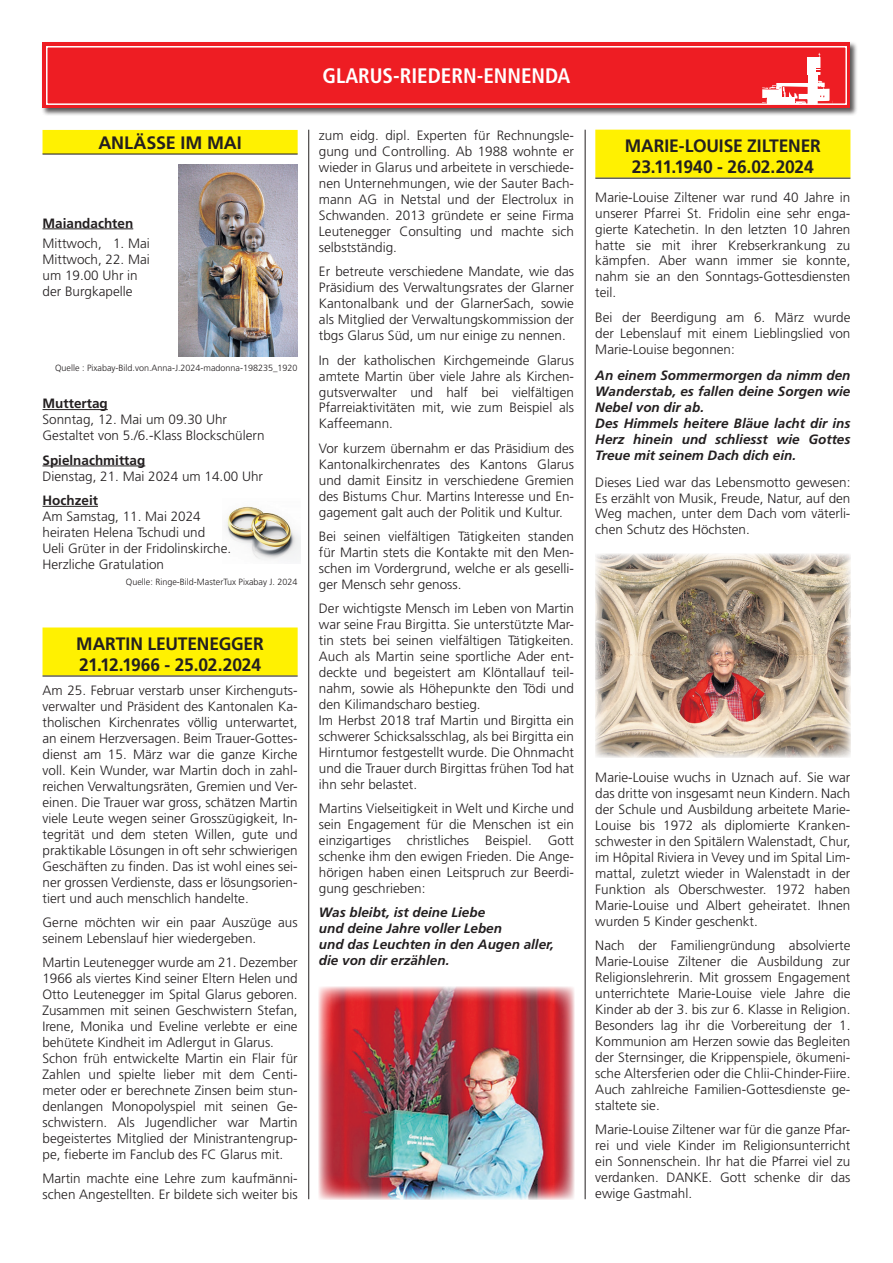
<style>
.page{position:relative;width:893px;height:1263px;background:#fff}
.page>*{position:absolute;margin:0;border:0;box-sizing:border-box;transform-origin:0 0}
.t1{font:700 condensed 21px "Frutiger LT Pro";color:#fff}
.t2{font:700 18px/21.3px "Frutiger LT Pro";letter-spacing:-.01em;color:#231f20}
.t3{font:300 13.5px/15.9px "Frutiger LT Pro";color:#231f20;text-align:justify}
.t4{font:italic 700 13.5px/15.9px "Frutiger LT Pro";color:#231f20}
.t5{font:700 13.5px "Frutiger LT Pro";color:#231f20}
.t6{font:300 9px "Frutiger LT Pro";color:#231f20}
</style>
<div class="page">
<div style="left:41px;top:41px;width:817px;height:75px;background:#231f20;opacity:.75"></div>
<div style="left:43px;top:43px;width:807px;height:65px;background:#ee1d23"></div>
<svg style="left:762px;top:52px;width:71px;height:50px"></svg>
<div style="left:46px;top:46px;width:801px;height:59px;border:2px solid #fff"></div>
<img style="left:225px;top:506px;width:75px;height:55px">
<div style="left:43px;top:130px;width:255px;height:24px;background:#fff101"></div>
<hr style="left:43px;top:153px;width:255px;height:2px;background:#231f20">
<hr style="left:43px;top:228px;width:90px;height:1px;background:#231f20">
<hr style="left:43px;top:409px;width:65px;height:1px;background:#231f20">
<hr style="left:43px;top:466px;width:102px;height:1px;background:#231f20">
<hr style="left:43px;top:506px;width:55px;height:1px;background:#231f20">
<div style="left:43px;top:627px;width:255px;height:48px;background:#fff101"></div>
<hr style="left:43px;top:675px;width:255px;height:1px;background:#231f20">
<img style="left:179px;top:165px;width:119px;height:191px">
<img style="left:319px;top:986px;width:255px;height:213px">
<hr style="left:308px;top:130px;width:1px;height:1069px;background:#231f20">
<hr style="left:585px;top:130px;width:1px;height:1069px;background:#231f20">
<div style="left:595px;top:130px;width:255px;height:48px;background:#fff101"></div>
<hr style="left:595px;top:178px;width:255px;height:1px;background:#231f20">
<img style="left:595px;top:554px;width:255px;height:204px">
<h2 class="t2" style="left:98px;top:132px;width:145px">ANLÄSSE IM MAI</h2>
<p class="t5" style="left:43px;top:215px;width:92px">Maiandachten</p>
<p class="t3" style="left:43px;top:235px;width:109px;text-align:left">Mittwoch, 1. Mai<br>Mittwoch, 22. Mai um 19.00 Uhr in der Burgkapelle</p>
<p class="t6" style="left:55px;top:363px;width:244px">Quelle : Pixabay-Bild.von.Anna-J.2024-madonna-198235_1920</p>
<p class="t5" style="left:43px;top:395px;width:67px">Muttertag</p>
<p class="t3" style="left:43px;top:412px;width:224px">Sonntag, 12. Mai um 09.30 Uhr<br>Gestaltet von 5./6.-Klass Blockschülern</p>
<p class="t5" style="left:43px;top:452px;width:104px">Spielnachmittag</p>
<p class="t3" style="left:43px;top:468px;width:222px">Dienstag, 21. Mai 2024 um 14.00 Uhr</p>
<p class="t5" style="left:43px;top:492px;width:57px">Hochzeit</p>
<p class="t3" style="left:43px;top:508px;width:190px;text-align:left">Am Samstag, 11. Mai 2024 heiraten Helena Tschudi und<br>Ueli Grüter in der Fridolinskirche.<br>Herzliche Gratulation</p>
<p class="t6" style="left:126px;top:576px;width:173px">Quelle: Ringe-Bild-MasterTux Pixabay J. 2024</p>
<h2 class="t2" style="left:76px;top:633px;width:189px">MARTIN LEUTENEGGER<br>21.12.1966 - 25.02.2024</h2>
<p class="t3" style="left:43px;top:683px;width:257px">Am 25. Februar verstarb unser Kirchenguts&shy;verwalter und Präsident des Kantonalen Ka&shy;tholischen Kirchenrates völlig unterwartet, an einem Herzversagen. Beim Trauer-Gottes&shy;dienst am 15. März war die ganze Kirche voll. Kein Wunder, war Martin doch in zahl&shy;reichen Verwaltungsräten, Gremien und Ver&shy;einen. Die Trauer war gross, schätzen Martin viele Leute wegen seiner Grosszügigkeit, In&shy;tegrität und dem steten Willen, gute und praktikable Lösungen in oft sehr schwierigen Geschäften zu finden. Das ist wohl eines sei&shy;ner grossen Verdienste, dass er lösungsorien&shy;tiert und auch menschlich handelte.</p>
<p class="t3" style="left:43px;top:914px;width:257px">Gerne möchten wir ein paar Auszüge aus seinem Lebenslauf hier wiedergeben.</p>
<p class="t3" style="left:43px;top:955px;width:257px;text-align:left">Martin Leutenegger wurde am 21. Dezember 1966 als viertes Kind seiner Eltern Helen und Otto Leutenegger im Spital Glarus geboren.<br>Zusammen mit seinen Geschwistern Stefan, Irene, Monika und Eveline verlebte er eine behütete Kindheit im Adlergut in Glarus.<br>Schon früh entwickelte Martin ein Flair für Zahlen und spielte lieber mit dem Centi&shy;meter oder er berechnete Zinsen beim stun&shy;denlangen Monopolyspiel mit seinen Ge&shy;schwistern. Als Jugendlicher war Martin begeistertes Mitglied der Ministrantengrup&shy;pe, fieberte im Fanclub des FC Glarus mit.</p>
<p class="t3" style="left:43px;top:1171px;width:257px">Martin machte eine Lehre zum kaufmänni&shy;schen Angestellten. Er bildete sich weiter bis</p>
<h1 class="t1" style="left:322px;top:63px;width:249px">GLARUS-RIEDERN-ENNENDA</h1>
<p class="t3" style="left:319px;top:128px;width:257px">zum eidg. dipl. Experten für Rechnungsle&shy;gung und Controlling. Ab 1988 wohnte er wieder in Glarus und arbeitete in verschiede&shy;nen Unternehmungen, wie der Sauter Bach&shy;mann AG in Netstal und der Electrolux in Schwanden. 2013 gründete er seine Firma Leutenegger Consulting und machte sich selbstständig.</p>
<p class="t3" style="left:319px;top:264px;width:257px">Er betreute verschiedene Mandate, wie das Präsidium des Verwaltungsrates der Glarner Kantonalbank und der GlarnerSach, sowie als Mitglied der Verwaltungskommission der tbgs Glarus Süd, um nur einige zu nennen.</p>
<p class="t3" style="left:319px;top:352px;width:257px">In der katholischen Kirchgemeinde Glarus amtete Martin über viele Jahre als Kirchen&shy;gutsverwalter und half bei vielfältigen Pfarreiaktivitäten mit, wie zum Beispiel als Kaffeemann.</p>
<p class="t3" style="left:319px;top:440px;width:257px">Vor kurzem übernahm er das Präsidium des Kantonalkirchenrates des Kantons Glarus und damit Einsitz in verschiedene Gremien des Bistums Chur. Martins Interesse und En&shy;gagement galt auch der Politik und Kultur.</p>
<p class="t3" style="left:319px;top:529px;width:257px">Bei seinen vielfältigen Tätigkeiten standen für Martin stets die Kontakte mit den Men&shy;schen im Vordergrund, welche er als geselli&shy;ger Mensch sehr genoss.</p>
<p class="t3" style="left:319px;top:601px;width:257px;text-align:left">Der wichtigste Mensch im Leben von Martin war seine Frau Birgitta. Sie unterstützte Mar&shy;tin stets bei seinen vielfältigen Tätigkeiten.<br>Auch als Martin seine sportliche Ader ent&shy;deckte und begeistert am Klöntallauf teil&shy;nahm, sowie als Höhepunkte den Tödi und den Kilimandscharo bestieg.<br>Im Herbst 2018 traf Martin und Birgitta ein schwerer Schicksalsschlag, als bei Birgitta ein Hirntumor festgestellt wurde. Die Ohnmacht und die Trauer durch Birgittas frühen Tod hat ihn sehr belastet.</p>
<p class="t3" style="left:319px;top:801px;width:257px">Martins Vielseitigkeit in Welt und Kirche und sein Engagement für die Menschen ist ein einzigartiges christliches Beispiel. Gott schenke ihm den ewigen Frieden. Die Ange&shy;hörigen haben einen Leitspruch zur Beerdi&shy;gung geschrieben:</p>
<p class="t4" style="left:319px;top:905px;width:237px">Was bleibt, ist deine Liebe<br>und deine Jahre voller Leben<br>und das Leuchten in den Augen aller, die von dir erzählen.</p>
<h2 class="t2" style="left:625px;top:135px;width:198px;text-align:center">MARIE-LOUISE ZILTENER<br>23.11.1940 - 26.02.2024</h2>
<p class="t3" style="left:595px;top:189px;width:257px">Marie-Louise Ziltener war rund 40 Jahre in unserer Pfarrei St. Fridolin eine sehr enga&shy;gierte Katechetin. In den letzten 10 Jahren hatte sie mit ihrer Krebserkrankung zu kämpfen. Aber wann immer sie konnte, nahm sie an den Sonntags-Gottesdiensten teil.</p>
<p class="t3" style="left:595px;top:309px;width:257px">Bei der Beerdigung am 6. März wurde der Lebenslauf mit einem Lieblingslied von Marie-Louise begonnen:</p>
<p class="t4" style="left:595px;top:368px;width:257px">An einem Sommermorgen da nimm den<br>Wanderstab, es fallen deine Sorgen wie<br>Nebel von dir ab.<br>Des Himmels heitere Bläue lacht dir ins<br>Herz hinein und schliesst wie Gottes<br>Treue mit seinem Dach dich ein.</p>
<p class="t3" style="left:595px;top:474px;width:257px">Dieses Lied war das Lebensmotto gewesen:<br>Es erzählt von Musik, Freude, Natur, auf den Weg machen, unter dem Dach vom väterli&shy;chen Schutz des Höchsten.</p>
<p class="t3" style="left:595px;top:770px;width:257px">Marie-Louise wuchs in Uznach auf. Sie war das dritte von insgesamt neun Kindern. Nach der Schule und Ausbildung arbeitete Marie-Louise bis 1972 als diplomierte Kranken&shy;schwester in den Spitälern Walenstadt, Chur, im Hôpital Riviera in Vevey und im Spital Lim&shy;mattal, zuletzt wieder in Walenstadt in der Funktion als Oberschwester. 1972 haben Marie-Louise und Albert geheiratet. Ihnen wurden 5 Kinder geschenkt.</p>
<p class="t3" style="left:595px;top:937px;width:257px">Nach der Familiengründung absolvierte Marie-Louise Ziltener die Ausbildung zur Religionslehrerin. Mit grossem Engagement unterrichtete Marie-Louise viele Jahre die Kinder ab der 3. bis zur 6. Klasse in Religion.<br>Besonders lag ihr die Vorbereitung der 1.<br>Kommunion am Herzen sowie das Begleiten der Sternsinger, die Krippenspiele, ökumeni&shy;sche Altersferien oder die Chlii-Chinder-Fiire.<br>Auch zahlreiche Familien-Gottesdienste ge&shy;staltete sie.</p>
<p class="t3" style="left:595px;top:1121px;width:257px">Marie-Louise Ziltener war für die ganze Pfar&shy;rei und viele Kinder im Religionsunterricht ein Sonnenschein. Ihr hat die Pfarrei viel zu verdanken. DANKE. Gott schenke dir das ewige Gastmahl.</p>
</div>
